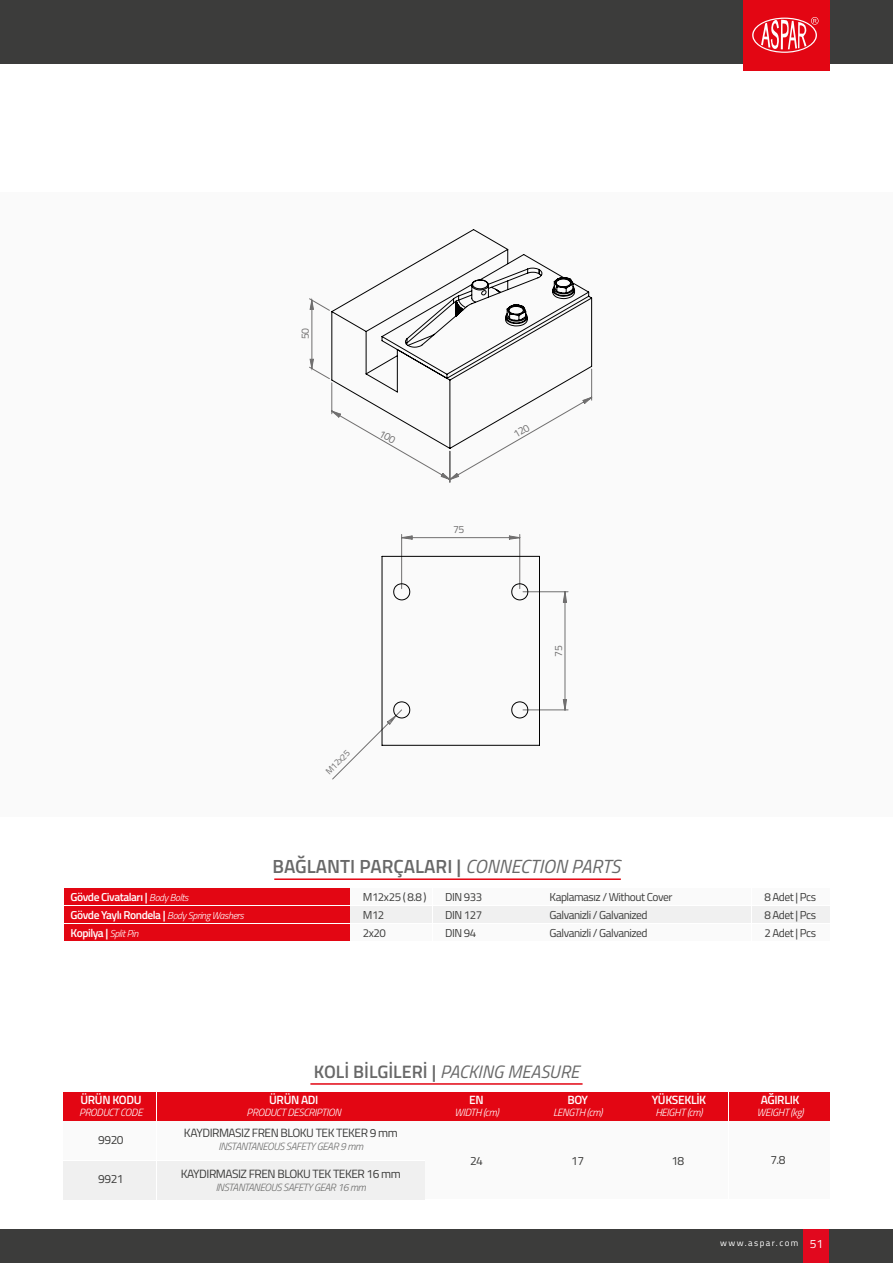
<style>
.page{position:relative;width:893px;height:1263px;background:#fff}
.page>*{position:absolute;margin:0;border:0;box-sizing:border-box;transform-origin:0 0}
.t1{font:600 19.05px "Titillium";color:#686868}
.t2{font:600 18px "Titillium";color:#686868}
.t3{font:12px "Titillium";letter-spacing:-.04em;color:#3c3c3b}
.t4{font:600 12px "Titillium";letter-spacing:-.03em;color:#fff}
.t5{font:11.55px "Titillium";letter-spacing:-.04em;color:#3c3c3b}
.t6{font:600 11.55px "Titillium";letter-spacing:-.04em;color:#fff}
.t7{font:italic 300 10.5px "Titillium";letter-spacing:-.03em;color:#fff}
.t8{font:italic 300 10.5px "Titillium";letter-spacing:-.04em;color:#6b6b6a}
.t9{font:10.5px "Titillium";color:#706f6f}
.t10{font:9px "Titillium";letter-spacing:.16em;color:#fff}
.t11{font:9px "Titillium";color:#706f6f}
.s1{font-weight:300;font-style:italic;font-size:10.05px}
.s2{font-weight:400;font-style:italic}
.s3{font-size:12px}
</style>
<div class="page">
<div style="left:0;top:1229px;width:893px;height:34px;background:#3c3c3b"></div>
<div style="left:0;top:0;width:893px;height:64px;background:#3c3c3b"></div>
<div style="left:743px;top:0;width:86px;height:70px;background:#e30613"></div>
<svg style="left:752px;top:17px;width:66px;height:36px"></svg>
<hr style="left:310px;top:1083px;width:273px;height:2px;background:#e30613">
<div style="left:64px;top:1092px;width:92px;height:28px;background:#e30613"></div>
<div style="left:64px;top:1121px;width:92px;height:38px;background:#fafafa"></div>
<div style="left:64px;top:1161px;width:92px;height:38px;background:#f0f0f0"></div>
<div style="left:157px;top:1092px;width:267px;height:28px;background:#e30613"></div>
<div style="left:157px;top:1121px;width:267px;height:38px;background:#fafafa"></div>
<div style="left:157px;top:1161px;width:267px;height:38px;background:#f0f0f0"></div>
<div style="left:425px;top:1092px;width:101px;height:28px;background:#e30613"></div>
<div style="left:628px;top:1092px;width:100px;height:28px;background:#e30613"></div>
<div style="left:628px;top:1121px;width:100px;height:78px;background:#fafafa"></div>
<div style="left:526px;top:1092px;width:101px;height:28px;background:#e30613"></div>
<div style="left:526px;top:1121px;width:101px;height:78px;background:#fafafa"></div>
<div style="left:425px;top:1121px;width:101px;height:78px;background:#fafafa"></div>
<div style="left:729px;top:1092px;width:100px;height:28px;background:#e30613"></div>
<div style="left:729px;top:1121px;width:100px;height:78px;background:#fafafa"></div>
<div style="left:0;top:192px;width:893px;height:624px;background:#fafafa"></div>
<div style="left:64px;top:906px;width:285px;height:17px;background:#e30613"></div>
<div style="left:64px;top:888px;width:285px;height:17px;background:#e30613"></div>
<div style="left:64px;top:924px;width:285px;height:17px;background:#e30613"></div>
<div style="left:350px;top:906px;width:82px;height:17px;background:#f0f0f0"></div>
<div style="left:537px;top:906px;width:214px;height:17px;background:#f0f0f0"></div>
<div style="left:752px;top:906px;width:77px;height:17px;background:#f0f0f0"></div>
<div style="left:433px;top:906px;width:103px;height:17px;background:#f0f0f0"></div>
<div style="left:350px;top:888px;width:82px;height:17px;background:#fafafa"></div>
<div style="left:350px;top:924px;width:82px;height:17px;background:#fafafa"></div>
<div style="left:537px;top:888px;width:214px;height:17px;background:#fafafa"></div>
<div style="left:537px;top:924px;width:214px;height:17px;background:#fafafa"></div>
<div style="left:752px;top:888px;width:77px;height:17px;background:#fafafa"></div>
<div style="left:752px;top:924px;width:77px;height:17px;background:#fafafa"></div>
<div style="left:433px;top:888px;width:103px;height:17px;background:#fafafa"></div>
<div style="left:433px;top:924px;width:103px;height:17px;background:#fafafa"></div>
<hr style="left:274px;top:878px;width:347px;height:2px;background:#e30613">
<svg style="left:309px;top:298px;width:195px;height:185px"></svg>
<svg style="left:309px;top:299px;width:5px;height:70px"></svg>
<svg style="left:331px;top:229px;width:262px;height:220px"></svg>
<svg style="left:332px;top:411px;width:9px;height:6px"></svg>
<svg style="left:583px;top:397px;width:9px;height:6px"></svg>
<svg style="left:332px;top:534px;width:237px;height:246px"></svg>
<svg style="left:381px;top:556px;width:159px;height:190px"></svg>
<svg style="left:563px;top:593px;width:3px;height:9px"></svg>
<svg style="left:563px;top:699px;width:3px;height:10px"></svg>
<svg style="left:403px;top:536px;width:9px;height:3px"></svg>
<svg style="left:509px;top:536px;width:10px;height:3px"></svg>
<div style="left:804px;top:1229px;width:25px;height:34px;background:#e1081e"></div>
<svg style="left:379px;top:430px;width:17px;height:14px"></svg>
<svg style="left:514px;top:424px;width:16px;height:13px"></svg>
<p class="t9" style="left:297px;top:339px;width:13px;rotate:-90deg">50</p>
<p class="t11" style="left:323px;top:768px;width:31px;rotate:-45deg">M12x25</p>
<p class="t9" style="left:453px;top:522px;width:13px">75</p>
<p class="t9" style="left:551px;top:657px;width:13px;rotate:-90deg">75</p>
<p class="t6" style="left:71px;top:888px;width:119px">Gövde Civataları | <span class="s1">Body Bolts</span></p>
<p class="t6" style="left:71px;top:924px;width:69px">Kopilya | <span class="s1">Split Pin</span></p>
<p class="t6" style="left:71px;top:906px;width:175px">Gövde Yaylı Rondela | <span class="s1">Body Spring Washers</span></p>
<h1 class="t1" style="left:273px;top:852px;width:349px">BAĞLANTI PARÇALARI | <span class="s2">CONNECTION PARTS</span></h1>
<p class="t5" style="left:363px;top:888px;width:65px">M12x25 ( 8.8 )</p>
<p class="t5" style="left:363px;top:924px;width:25px">2x20</p>
<p class="t5" style="left:550px;top:888px;width:124px">Kaplamasız / Without Cover</p>
<p class="t5" style="left:550px;top:924px;width:100px">Galvanizli / Galvanized</p>
<p class="t5" style="left:764px;top:888px;width:53px">8 Adet | Pcs</p>
<p class="t5" style="left:764px;top:924px;width:53px">2 Adet | Pcs</p>
<p class="t5" style="left:445px;top:888px;width:39px">DIN 933</p>
<p class="t5" style="left:445px;top:924px;width:33px">DIN 94</p>
<p class="t5" style="left:363px;top:906px;width:23px">M12</p>
<p class="t5" style="left:445px;top:906px;width:39px">DIN 127</p>
<p class="t5" style="left:550px;top:906px;width:100px">Galvanizli / Galvanized</p>
<p class="t5" style="left:764px;top:906px;width:53px">8 Adet | Pcs</p>
<h2 class="t2" style="left:314px;top:1058px;width:267px">KOLİ BİLGİLERİ | <span class="s2">PACKING MEASURE</span></h2>
<p class="t4" style="left:80px;top:1091px;width:63px">ÜRÜN KODU</p>
<p class="t7" style="left:79px;top:1105px;width:65px">PRODUCT CODE</p>
<p class="t3" style="left:98px;top:1131px;width:27px">9920</p>
<p class="t3" style="left:98px;top:1170px;width:27px">9921</p>
<p class="t4" style="left:269px;top:1091px;width:51px">ÜRÜN ADI</p>
<p class="t7" style="left:247px;top:1105px;width:96px">PRODUCT DESCRIPTION</p>
<p class="t3" style="left:184px;top:1124px;width:215px">KAYDIRMASIZ FREN BLOKU TEK TEKER 9 mm</p>
<p class="t8" style="left:218px;top:1138px;width:146px">INSTANTANEOUS SAFETY GEAR 9 mm</p>
<p class="t3" style="left:181px;top:1165px;width:221px">KAYDIRMASIZ FREN BLOKU TEK TEKER 16 mm</p>
<p class="t8" style="left:216px;top:1179px;width:152px">INSTANTANEOUS SAFETY GEAR 16 mm</p>
<p class="t4" style="left:469px;top:1091px;width:16px">EN</p>
<p class="t7" style="left:454px;top:1105px;width:46px">WIDTH (cm)</p>
<p class="t4" style="left:567px;top:1091px;width:22px">BOY</p>
<p class="t7" style="left:553px;top:1105px;width:51px">LENGTH (cm)</p>
<p class="t4" style="left:652px;top:1091px;width:56px">YÜKSEKLİK</p>
<p class="t7" style="left:655px;top:1105px;width:49px">HEIGHT (cm)</p>
<p class="t4" style="left:761px;top:1091px;width:40px">AĞIRLIK</p>
<p class="t7" style="left:757px;top:1105px;width:48px">WEIGHT (kg)</p>
<p class="t3" style="left:470px;top:1152px;width:14px">24</p>
<p class="t3" style="left:571px;top:1152px;width:14px">17</p>
<p class="t3" style="left:671px;top:1152px;width:14px">18</p>
<p class="t3" style="left:770px;top:1151px;width:17px">7.8</p>
<p class="t10" style="left:720px;top:1236px;width:104px">www.aspar.com <span class="s3">51</span></p>
</div>
